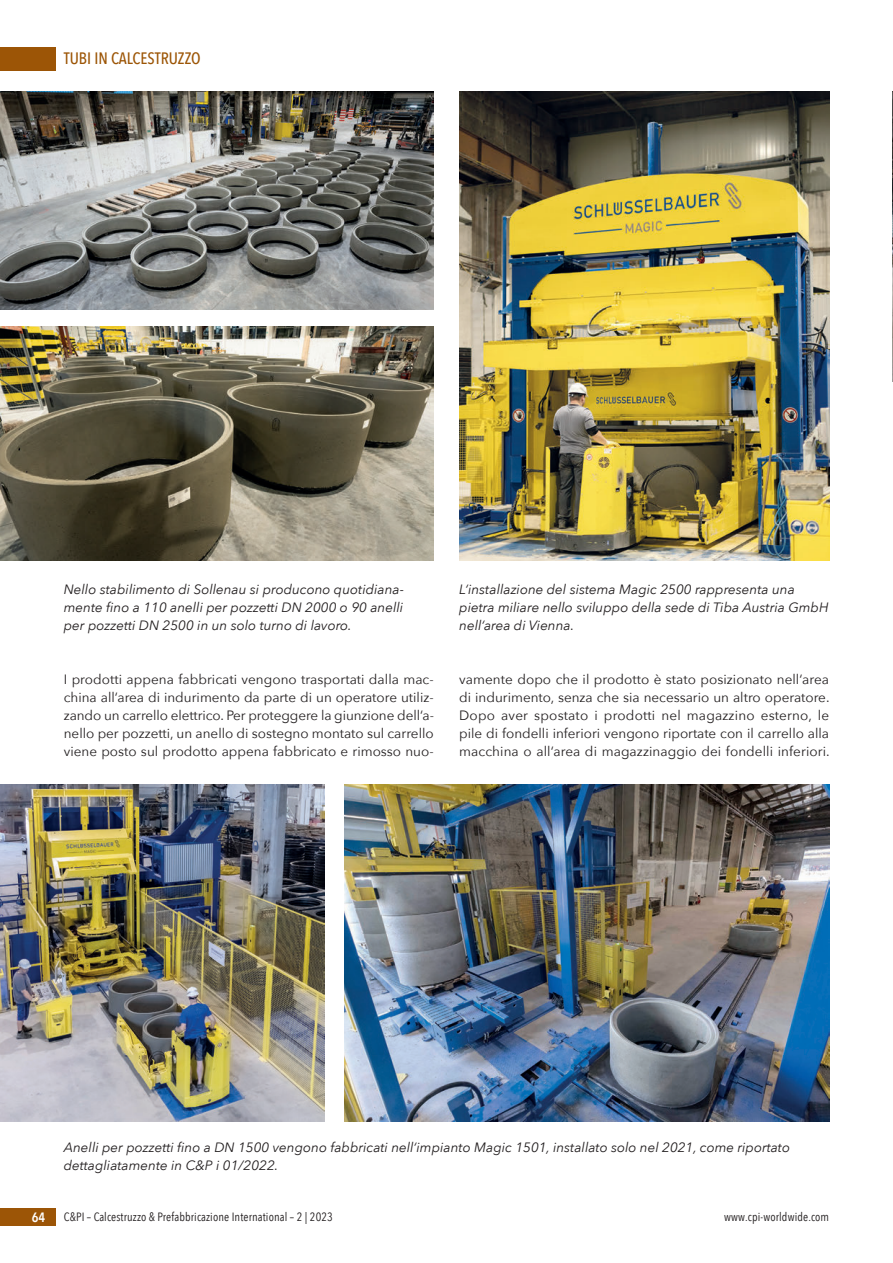
<style>
.page{position:relative;width:893px;height:1263px;background:#fff}
.page>*{position:absolute;margin:0;border:0;box-sizing:border-box;transform-origin:0 0}
.t1{font:500 16.5px "Avenir Next Condensed";color:#9c5506}
.t2{font:13.5px/18px "Avenir Next";color:#231f20;text-align:justify}
.t3{font:italic 13.5px/18px "Avenir Next";color:#231f20}
.t4{font:600 13.5px "Avenir Next Condensed";color:#fff}
.t5{font:12px "Avenir Next Condensed";letter-spacing:.01em;color:#231f20}
</style>
<div class="page">
<div style="left:0;top:47px;width:55px;height:23px;background:#9c5506"></div>
<div style="left:0;top:1208px;width:55px;height:18px;background:#9c5506"></div>
<img style="left:0;top:91px;width:434px;height:219px">
<img style="left:0;top:326px;width:434px;height:235px">
<img style="left:459px;top:91px;width:370px;height:470px">
<img style="left:0;top:784px;width:325px;height:337px">
<img style="left:345px;top:784px;width:484px;height:337px">
<img style="left:892px;top:91px;width:1px;height:290px">
<p class="t1" style="left:64px;top:48px;width:138px">TUBI IN CALCESTRUZZO</p>
<p class="t3" style="left:64px;top:581px;width:342px;text-align:justify">Nello stabilimento di Sollenau si producono quotidiana&shy;mente fino a 110 anelli per pozzetti DN 2000 o 90 anelli per pozzetti DN 2500 in un solo turno di lavoro.</p>
<p class="t3" style="left:459px;top:581px;width:371px">L‘installazione del sistema Magic 2500 rappresenta una pietra miliare nello sviluppo della sede di Tiba Austria GmbH nell‘area di Vienna.</p>
<p class="t2" style="left:64px;top:671px;width:372px">I prodotti appena fabbricati vengono trasportati dalla mac&shy;china all‘area di indurimento da parte di un operatore utiliz&shy;zando un carrello elettrico. Per proteggere la giunzione dell‘a&shy;nello per pozzetti, un anello di sostegno montato sul carrello viene posto sul prodotto appena fabbricato e rimosso nuo-</p>
<p class="t2" style="left:459px;top:671px;width:372px">vamente dopo che il prodotto è stato posizionato nell‘area di indurimento, senza che sia necessario un altro operatore.<br>Dopo aver spostato i prodotti nel magazzino esterno, le pile di fondelli inferiori vengono riportate con il carrello alla macchina o all‘area di magazzinaggio dei fondelli inferiori.</p>
<p class="t3" style="left:64px;top:1139px;width:728px">Anelli per pozzetti fino a DN 1500 vengono fabbricati nell‘impianto Magic 1501, installato solo nel 2021, come riportato dettagliatamente in C&amp;P i 01/2022.</p>
<p class="t4" style="left:32px;top:1208px;width:15px">64</p>
<p class="t5" style="left:64px;top:1209px;width:271px">C&amp;PI – Calcestruzzo &amp; Prefabbricazione International – 2 | 2023</p>
<p class="t5" style="left:724px;top:1209px;width:107px">www.cpi-worldwide.com</p>
</div>
